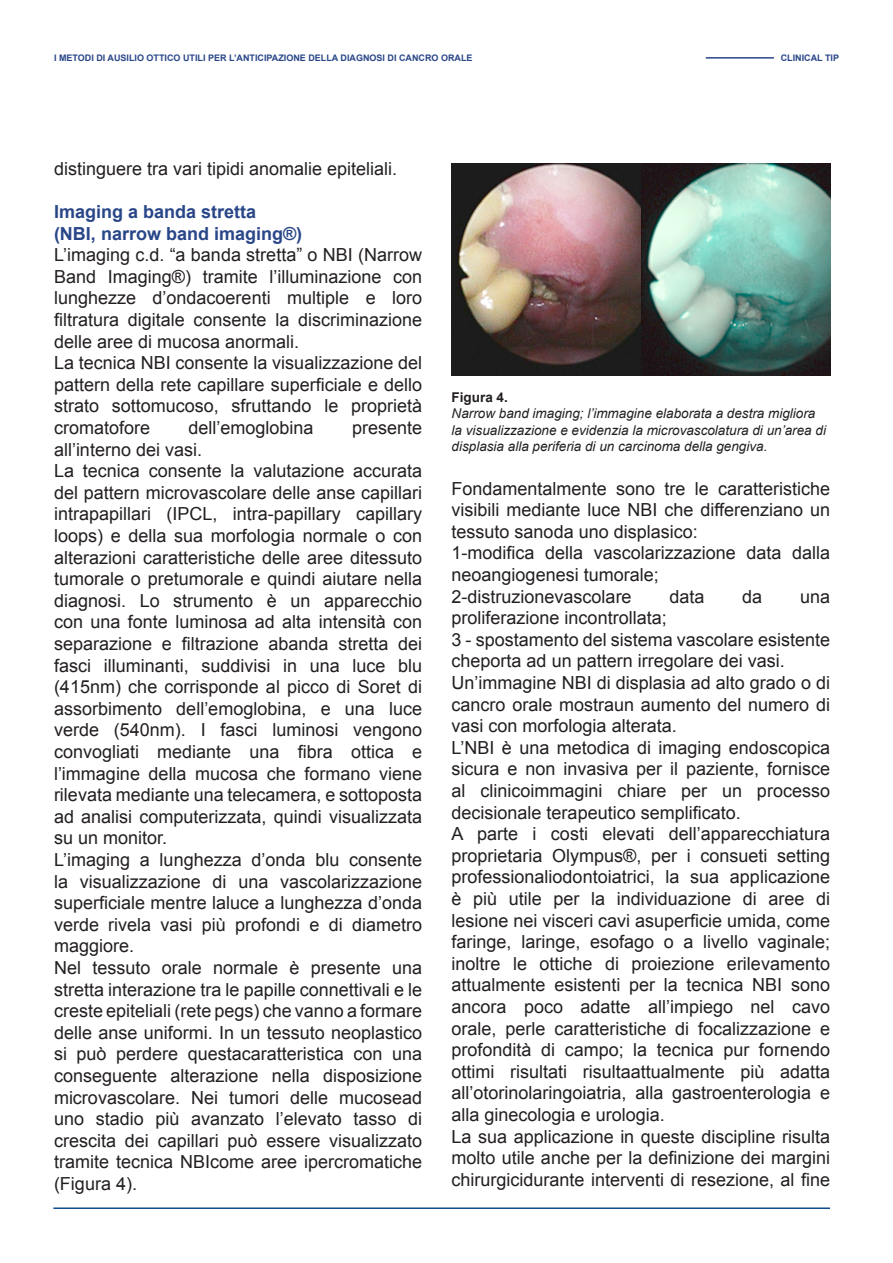
<style>
.page{position:relative;width:893px;height:1263px;background:#fff}
.page>*{position:absolute;margin:0;border:0;box-sizing:border-box;transform-origin:0 0}
.t1{font:18px/21.6px "Arial";color:#231f20;text-align:justify}
.t2{font:700 18px "Arial";color:#294688}
.t3{font:italic 13.5px/16.5px "Arial";color:#231f20}
.t4{font:700 13.5px "Arial";color:#231f20}
.t5{font:700 9px "Arial";color:#294688}
</style>
<div class="page">
<hr style="left:706px;top:57px;width:68px;height:2px;background:#294688">
<hr style="left:53px;top:1207px;width:777px;height:2px;background:#124a8e">
<img style="left:452px;top:163px;width:378px;height:212px">
<p class="t5" style="left:54px;top:51px;width:420px">I METODI DI AUSILIO OTTICO UTILI PER L’ANTICIPAZIONE DELLA DIAGNOSI DI CANCRO ORALE</p>
<p class="t5" style="left:781px;top:51px;width:60px">CLINICAL TIP</p>
<p class="t1" style="left:54px;top:158px;width:345px">distinguere tra vari tipidi anomalie epiteliali.</p>
<p class="t2" style="left:54px;top:200px;width:204px">Imaging a banda stretta</p>
<p class="t2" style="left:54px;top:221px;width:250px">(NBI, narrow band imaging®)</p>
<p class="t1" style="left:54px;top:244px;width:370px">L’imaging c.d. “a banda stretta” o NBI (Narrow Band Imaging®) tramite l’illuminazione con lunghezze d’ondacoerenti multiple e loro filtratura digitale consente la discriminazione delle aree di mucosa anormali.</p>
<p class="t1" style="left:54px;top:352px;width:370px">La tecnica NBI consente la visualizzazione del pattern della rete capillare superficiale e dello strato sottomucoso, sfruttando le proprietà cromatofore</p>
<p class="t1" style="left:189px;top:417px;width:127px">dell’emoglobina</p>
<p class="t1" style="left:352px;top:417px;width:72px">presente</p>
<p class="t1" style="left:54px;top:439px;width:150px">all’interno dei vasi.</p>
<p class="t1" style="left:54px;top:460px;width:370px">La tecnica consente la valutazione accurata del pattern microvascolare delle anse capillari intrapapillari (IPCL, intra-papillary capillary loops) e della sua morfologia normale o con alterazioni caratteristiche delle aree ditessuto tumorale o pretumorale e quindi aiutare nella diagnosi. Lo strumento è un apparecchio con una fonte luminosa ad alta intensità con separazione e filtrazione abanda stretta dei fasci illuminanti, suddivisi in una luce blu (415nm) che corrisponde al picco di Soret di assorbimento dell’emoglobina, e una luce verde (540nm). I fasci luminosi vengono convogliati mediante una fibra ottica e l’immagine della mucosa che formano viene rilevata mediante una telecamera, e sottoposta ad analisi computerizzata, quindi visualizzata su un monitor.</p>
<p class="t1" style="left:54px;top:849px;width:370px">L’imaging a lunghezza d’onda blu consente la visualizzazione di una vascolarizzazione superficiale mentre laluce a lunghezza d’onda verde rivela vasi più profondi e di diametro maggiore.</p>
<p class="t1" style="left:54px;top:957px;width:370px">Nel tessuto orale normale è presente una stretta interazione tra le papille connettivali e le creste epiteliali (rete pegs) che vanno a formare delle anse uniformi. In un tessuto neoplastico si può perdere questacaratteristica con una conseguente alterazione nella disposizione microvascolare. Nei tumori delle mucosead uno stadio più avanzato l’elevato tasso di crescita dei capillari può essere visualizzato tramite tecnica NBIcome aree ipercromatiche (Figura 4).</p>
<p class="t4" style="left:452px;top:388px;width:58px">Figura 4.</p>
<p class="t3" style="left:452px;top:405px;width:376px">Narrow band imaging; l’immagine elaborata a destra migliora la visualizzazione e evidenzia la microvascolatura di un’area di displasia alla periferia di un carcinoma della gengiva.</p>
<p class="t1" style="left:452px;top:478px;width:380px">Fondamentalmente sono tre le caratteristiche visibili mediante luce NBI che differenziano un tessuto sanoda uno displasico:</p>
<p class="t1" style="left:452px;top:542px;width:380px">1-modifica della vascolarizzazione data dalla neoangiogenesi tumorale;</p>
<p class="t1" style="left:452px;top:586px;width:182px">2-distruzionevascolare</p>
<p class="t1" style="left:669px;top:586px;width:37px">data</p>
<p class="t1" style="left:742px;top:586px;width:22px">da</p>
<p class="t1" style="left:800px;top:586px;width:32px">una</p>
<p class="t1" style="left:452px;top:607px;width:217px">proliferazione incontrollata;</p>
<p class="t1" style="left:452px;top:629px;width:380px">3 - spostamento del sistema vascolare esistente cheporta ad un pattern irregolare dei vasi.</p>
<p class="t1" style="left:452px;top:672px;width:380px">Un’immagine NBI di displasia ad alto grado o di cancro orale mostraun aumento del numero di vasi con morfologia alterata.</p>
<p class="t1" style="left:452px;top:737px;width:380px">L’NBI è una metodica di imaging endoscopica sicura e non invasiva per il paziente, fornisce al clinicoimmagini chiare per un processo decisionale terapeutico semplificato.</p>
<p class="t1" style="left:452px;top:823px;width:380px">A parte i costi elevati dell’apparecchiatura proprietaria Olympus®, per i consueti setting professionaliodontoiatrici, la sua applicazione è più utile per la individuazione di aree di lesione nei visceri cavi asuperficie umida, come faringe, laringe, esofago o a livello vaginale; inoltre le ottiche di proiezione erilevamento attualmente esistenti per la tecnica NBI sono ancora poco adatte all’impiego nel cavo orale, perle caratteristiche di focalizzazione e profondità di campo; la tecnica pur fornendo ottimi risultati risultaattualmente più adatta all’otorinolaringoiatria, alla gastroenterologia e alla ginecologia e urologia.</p>
<p class="t1" style="left:452px;top:1126px;width:380px">La sua applicazione in queste discipline risulta molto utile anche per la definizione dei margini chirurgicidurante interventi di resezione, al fine</p>
</div>
